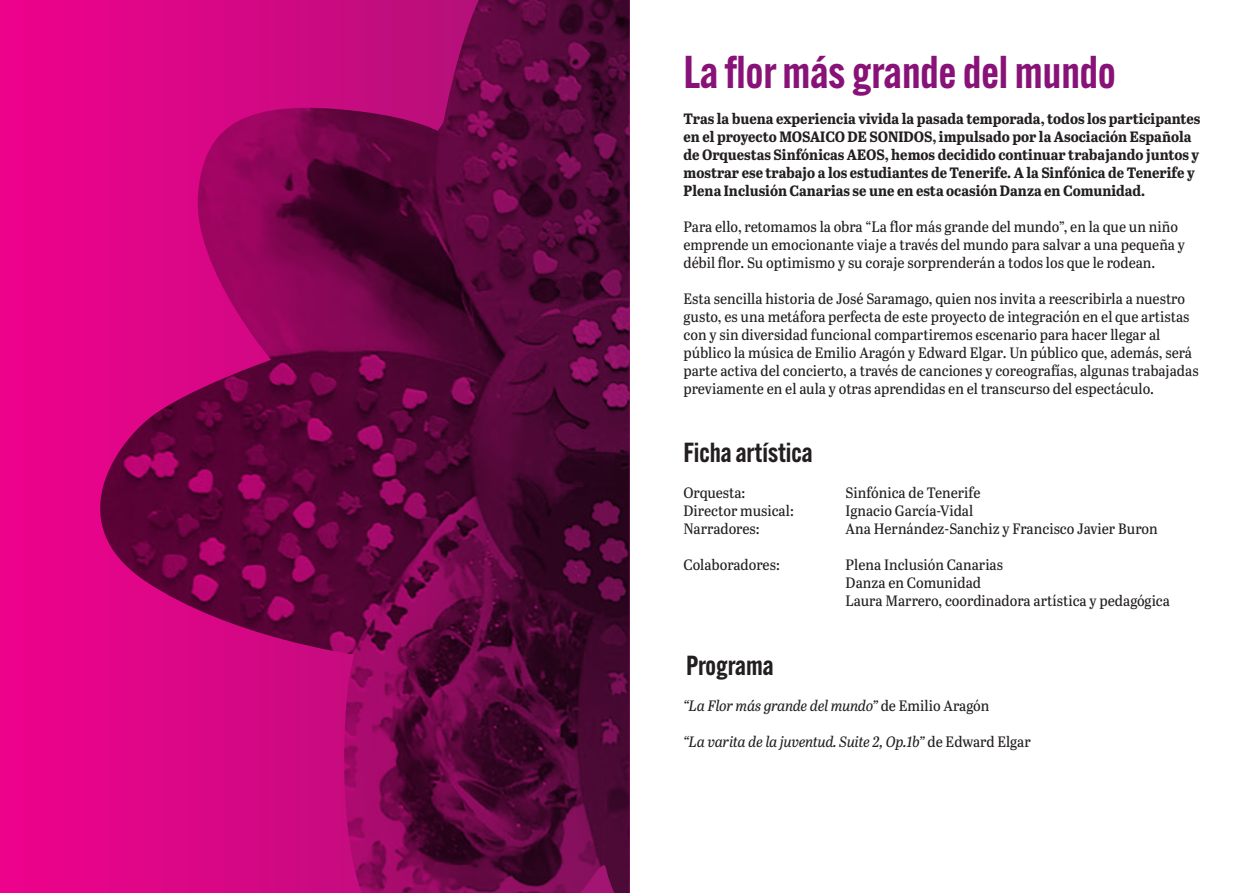
<style>
.page{position:relative;width:1259px;height:893px;background:#fff}
.page>*{position:absolute;margin:0;border:0;box-sizing:border-box;transform-origin:0 0}
.Headline{font:600 45px "Alternate Gothic ATF";color:#881277}
.Subhead{font:600 27px "Alternate Gothic ATF";color:#231f20}
.t1{font:15px/18px "Abril Titling Nar";color:#231f20}
.t2{font:700 15px/18px "Abril Titling Nar";color:#231f20}
.t3{font:italic 15px "Abril Titling Nar";letter-spacing:-.005em;color:#231f20}
.s1{font-style:normal}
</style>
<div class="page">
<svg style="left:0;top:0;width:629px;height:893px;background:#92065c"></svg>
<p class="Headline" style="left:683px;top:43px;width:434px">La flor más grande del mundo</p>
<p class="t2" style="left:683px;top:109px;width:518px">Tras la buena experiencia vivida la pasada temporada, todos los participantes en el proyecto MOSAICO DE SONIDOS, impulsado por la Asociación Española de Orquestas Sinfónicas AEOS, hemos decidido continuar trabajando juntos y mostrar ese trabajo a los estudiantes de Tenerife. A la Sinfónica de Tenerife y Plena Inclusión Canarias se une en esta ocasión Danza en Comunidad.</p>
<p class="t1" style="left:683px;top:217px;width:503px">Para ello, retomamos la obra “La flor más grande del mundo”, en la que un niño emprende un emocionante viaje a través del mundo para salvar a una pequeña y débil flor. Su optimismo y su coraje sorprenderán a todos los que le rodean.</p>
<p class="t1" style="left:683px;top:289px;width:516px">Esta sencilla historia de José Saramago, quien nos invita a reescribirla a nuestro gusto, es una metáfora perfecta de este proyecto de integración en el que artistas con y sin diversidad funcional compartiremos escenario para hacer llegar al público la música de Emilio Aragón y Edward Elgar. Un público que, además, será parte activa del concierto, a través de canciones y coreografías, algunas trabajadas previamente en el aula y otras aprendidas en el transcurso del espectáculo.</p>
<p class="Subhead" style="left:683px;top:435px;width:131px">Ficha artística</p>
<p class="t1" style="left:683px;top:483px;width:63px">Orquesta:</p>
<p class="t1" style="left:845px;top:483px;width:136px">Sinfónica de Tenerife</p>
<p class="t1" style="left:683px;top:501px;width:112px">Director musical:</p>
<p class="t1" style="left:845px;top:501px;width:129px">Ignacio García-Vidal</p>
<p class="t1" style="left:683px;top:519px;width:78px">Narradores:</p>
<p class="t1" style="left:845px;top:519px;width:314px">Ana Hernández-Sanchiz y Francisco Javier Buron</p>
<p class="t1" style="left:683px;top:555px;width:98px">Colaboradores:</p>
<p class="t1" style="left:845px;top:555px;width:159px">Plena Inclusión Canarias</p>
<p class="t1" style="left:845px;top:573px;width:137px">Danza en Comunidad</p>
<p class="t1" style="left:845px;top:591px;width:326px">Laura Marrero, coordinadora artística y pedagógica</p>
<p class="Subhead" style="left:686px;top:648px;width:89px">Programa</p>
<p class="t3" style="left:683px;top:694px;width:307px">“La Flor más grande del mundo” <span class="s1">de Emilio Aragón</span></p>
<p class="t3" style="left:683px;top:730px;width:349px">“La varita de la juventud. Suite 2, Op.1b” <span class="s1">de Edward Elgar</span></p>
</div>
